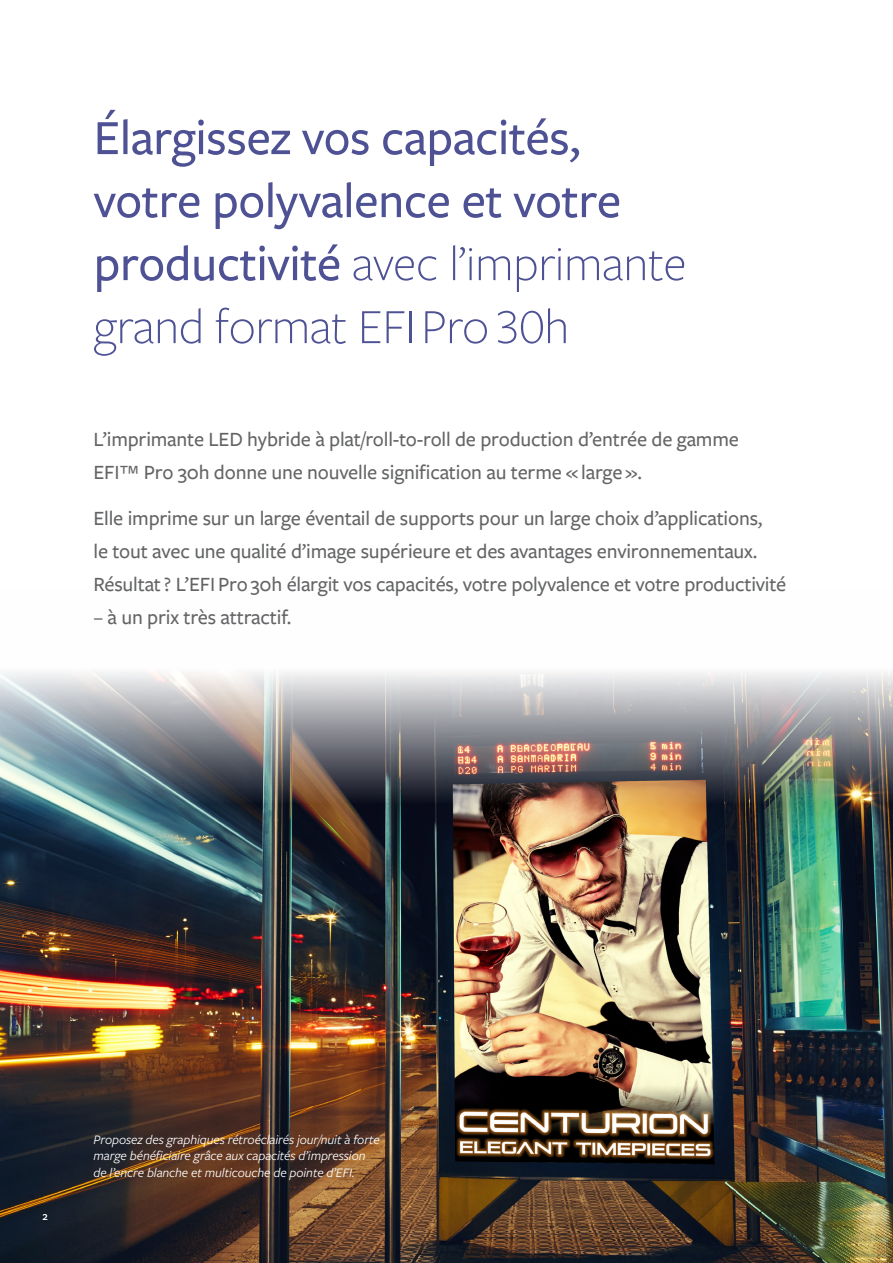
<style>
.page{position:relative;width:893px;height:1263px;background:#fff}
.page>*{position:absolute;margin:0;border:0;box-sizing:border-box;transform-origin:0 0}
.H1_34pt_7670_Purple{font:500 51px/63px "Freight Sans Pro";letter-spacing:-.01em;color:#4e5294}
.Intro_Text_14pt_75{font:500 21px/33px "Freight Sans Pro";letter-spacing:-.01em;color:#636466}
.Descriptor_Text_Whit{font:italic 13.5px/16.5px "Freight Sans Pro";letter-spacing:-.005em;color:#fff}
.t1{font:12px "Freight Sans Pro";color:#fff}
.s1{font-weight:300}
</style>
<div class="page">
<img style="left:0;top:672px;width:893px;height:591px">
<p class="H1_34pt_7670_Purple" style="left:94px;top:104px;width:595px">Élargissez vos capacités, votre polyvalence et votre productivité <span class="s1">avec l’imprimante grand format EFI Pro 30h</span></p>
<p class="Intro_Text_14pt_75" style="left:94px;top:422px;width:647px">L’imprimante LED hybride à plat/roll-to-roll de production d’entrée de gamme<br>EFI™ Pro 30h donne une nouvelle signification au terme « large ».</p>
<p class="Intro_Text_14pt_75" style="left:94px;top:501px;width:694px">Elle imprime sur un large éventail de supports pour un large choix d’applications,<br>le tout avec une qualité d’image supérieure et des avantages environnementaux.<br>Résultat ? L’EFI Pro 30h élargit vos capacités, votre polyvalence et votre productivité</p>
<p class="Intro_Text_14pt_75" style="left:94px;top:600px;width:199px">– à un prix très attractif.</p>
<p class="t1" style="left:43px;top:1208px;width:7px">2</p>
<p class="Descriptor_Text_Whit" style="left:94px;top:1131px;width:288px">Proposez des graphiques rétroéclairés jour/nuit à forte marge bénéficiaire grâce aux capacités d’impression de l’encre blanche et multicouche de pointe d’EFI.</p>
</div>
